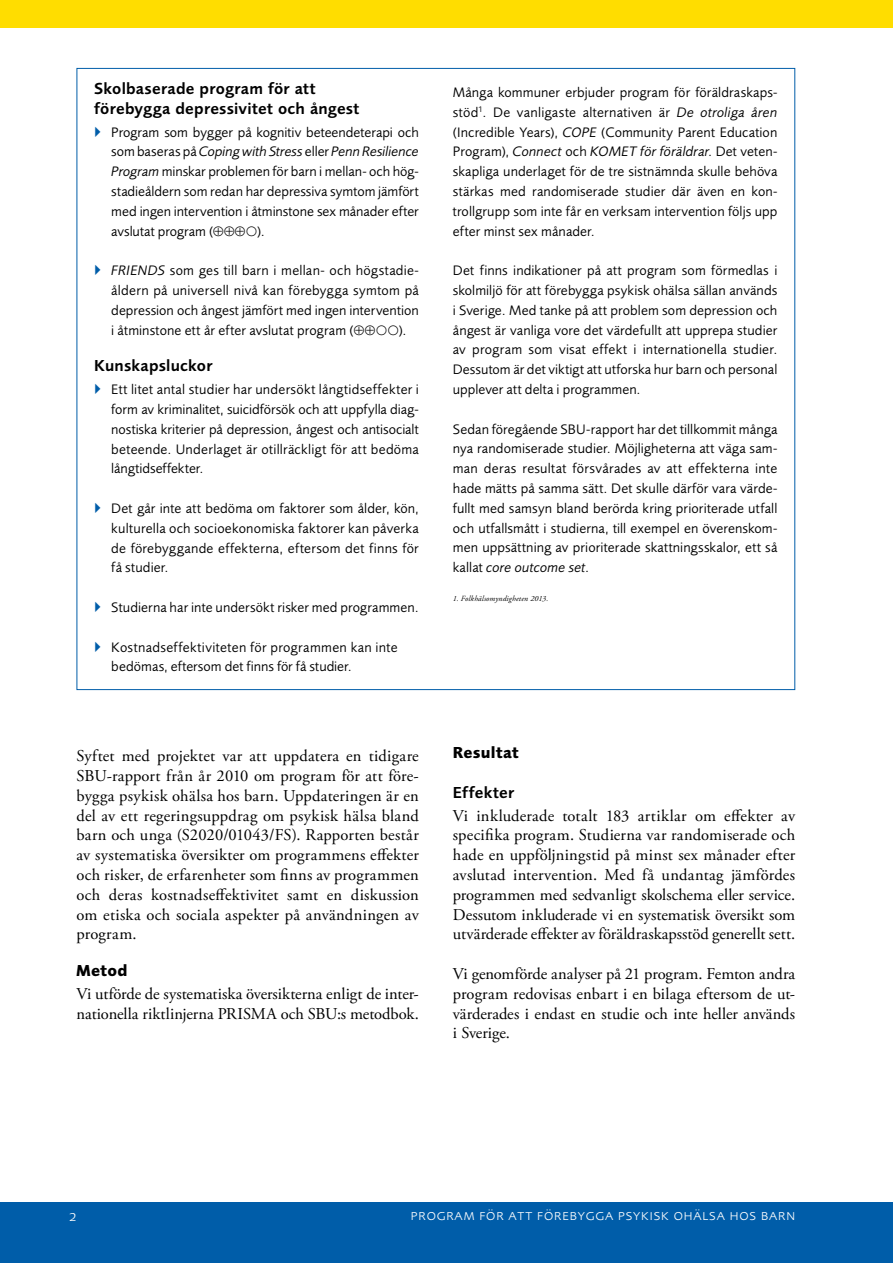
<style>
.page{position:relative;width:893px;height:1263px;background:#fff}
.page>*{position:absolute;margin:0;border:0;box-sizing:border-box;transform-origin:0 0}
.Brödtext{font:16.5px/19.8px "Adobe Garamond Pro";color:#000;text-align:justify}
.t1{font:600 16.5px/19.8px "Foundry Sans";letter-spacing:.015em;color:#000}
.t2{font:700 16.5px "Foundry Sans";letter-spacing:.02em;color:#000}
.t3{font:300 15.45px "Foundry Sans Expert";letter-spacing:.03em;color:#fff}
.Faktaruta_text{font:14.25px/19.8px "Foundry Sans";letter-spacing:.01em;color:#000;text-align:justify}
.Fotnot{font:italic 7.8px "Adobe Garamond Pro";letter-spacing:.02em;color:#000}
.s1{font-style:italic}
</style>
<div class="page">
<div style="left:0;top:0;width:893px;height:28px;background:#fd0"></div>
<div style="left:0;top:1202px;width:893px;height:61px;background:#005da9"></div>
<h5 class="t1" style="left:94px;top:79px;width:267px">Skolbaserade program för att förebygga depressivitet och ångest</h5>
<p class="Faktaruta_text" style="left:111px;top:122px;width:309px">Program som bygger på kognitiv beteendeterapi och som baseras på <span class="s1">Coping with Stress</span> eller <span class="s1">Penn Resilience Program</span> minskar problemen för barn i mellan- och hög&shy;stadieåldern som redan har depressiva symtom jämfört med ingen intervention i åtminstone sex månader efter avslutat program (</p>
<p class="Faktaruta_text" style="left:257px;top:221px;width:9px">).</p>
<p class="Faktaruta_text" style="left:111px;top:261px;width:309px"><span class="s1">FRIENDS</span> som ges till barn i mellan- och högstadie&shy;åldern på universell nivå kan förebygga symtom på depression och ångest jämfört med ingen intervention i åtminstone ett år efter avslutat program (</p>
<p class="Faktaruta_text" style="left:398px;top:320px;width:10px">).</p>
<h5 class="t1" style="left:94px;top:356px;width:120px">Kunskapsluckor</h5>
<p class="Faktaruta_text" style="left:111px;top:379px;width:309px">Ett litet antal studier har undersökt långtidseffekter i form av kriminalitet, suicidförsök och att uppfylla diag&shy;nostiska kriterier på depression, ångest och antisocialt beteende. Underlaget är otillräckligt för att bedöma långtidseffekter.</p>
<p class="Faktaruta_text" style="left:111px;top:498px;width:309px">Det går inte att bedöma om faktorer som ålder, kön, kulturella och socioekonomiska faktorer kan påverka de förebyggande effekterna, eftersom det finns för få studier.</p>
<p class="Faktaruta_text" style="left:111px;top:597px;width:309px">Studierna har inte undersökt risker med programmen.</p>
<p class="Faktaruta_text" style="left:111px;top:637px;width:288px">Kostnadseffektiviteten för programmen kan inte bedömas, eftersom det finns för få studier.</p>
<p class="Brödtext" style="left:77px;top:746px;width:344px">Syftet med projektet var att uppdatera en tidigare SBU-rapport från år 2010 om program för att före&shy;bygga psykisk ohälsa hos barn. Uppdateringen är en del av ett regeringsuppdrag om psykisk hälsa bland barn och unga (S2020/01043/FS). Rapporten består av systematiska översikter om programmens effekter och risker, de erfarenheter som finns av programmen och deras kostnadseffektivitet samt en diskussion om etiska och sociala aspekter på användningen av program.</p>
<h4 class="t2" style="left:77px;top:961px;width:52px">Metod</h4>
<p class="Brödtext" style="left:77px;top:984px;width:344px">Vi utförde de systematiska översikterna enligt de inter&shy;nationella riktlinjerna PRISMA och SBU:s metodbok.</p>
<p class="Faktaruta_text" style="left:453px;top:82px;width:326px">Många kommuner erbjuder program för föräldraskaps&shy;stöd<sup>1</sup>. De vanligaste alternativen är <span class="s1">De otroliga åren </span>(Incredible Years), <span class="s1">COPE</span> (Community Parent Education Program), <span class="s1">Connect</span> och <span class="s1">KOMET för föräldrar</span>. Det veten&shy;skapliga underlaget för de tre sistnämnda skulle behöva stärkas med randomiserade studier där även en kon&shy;trollgrupp som inte får en verksam intervention följs upp efter minst sex månader.</p>
<p class="Faktaruta_text" style="left:453px;top:261px;width:326px">Det finns indikationer på att program som förmedlas i skolmiljö för att förebygga psykisk ohälsa sällan används i Sverige. Med tanke på att problem som depression och ångest är vanliga vore det värdefullt att upprepa studier av program som visat effekt i internationella studier.<br>Dessutom är det viktigt att utforska hur barn och personal upplever att delta i programmen.</p>
<p class="Faktaruta_text" style="left:453px;top:419px;width:326px">Sedan föregående SBU-rapport har det tillkommit många nya randomiserade studier. Möjligheterna att väga sam&shy;man deras resultat försvårades av att effekterna inte hade mätts på samma sätt. Det skulle därför vara värde&shy;fullt med samsyn bland berörda kring prioriterade utfall och utfallsmått i studierna, till exempel en överenskom&shy;men uppsättning av prioriterade skattningsskalor, ett så kallat <span class="s1">core outcome set</span>.</p>
<p class="Fotnot" style="left:453px;top:593px;width:97px">1. Folkhälsomyndigheten 2013.</p>
<h4 class="t2" style="left:453px;top:743px;width:67px">Resultat</h4>
<h5 class="t1" style="left:453px;top:782px;width:63px">Effekter</h5>
<p class="Brödtext" style="left:453px;top:806px;width:344px">Vi inkluderade totalt 183 artiklar om effekter av specifika program. Studierna var randomiserade och hade en uppföljningstid på minst sex månader efter avslutad intervention. Med få undantag jämfördes programmen med sedvanligt skolschema eller service.<br>Dessutom inkluderade vi en systematisk översikt som utvärderade effekter av föräldraskapsstöd generellt sett.</p>
<p class="Brödtext" style="left:453px;top:964px;width:344px">Vi genomförde analyser på 21 program. Femton andra program redovisas enbart i en bilaga eftersom de ut&shy;värderades i endast en studie och inte heller används i Sverige.</p>
<p class="t3" style="left:69px;top:1206px;width:9px">2</p>
<p class="t3" style="left:402px;top:1206px;width:394px">Pprogram för att förebygga psykisk ohälsa hos barn</p>
</div>
